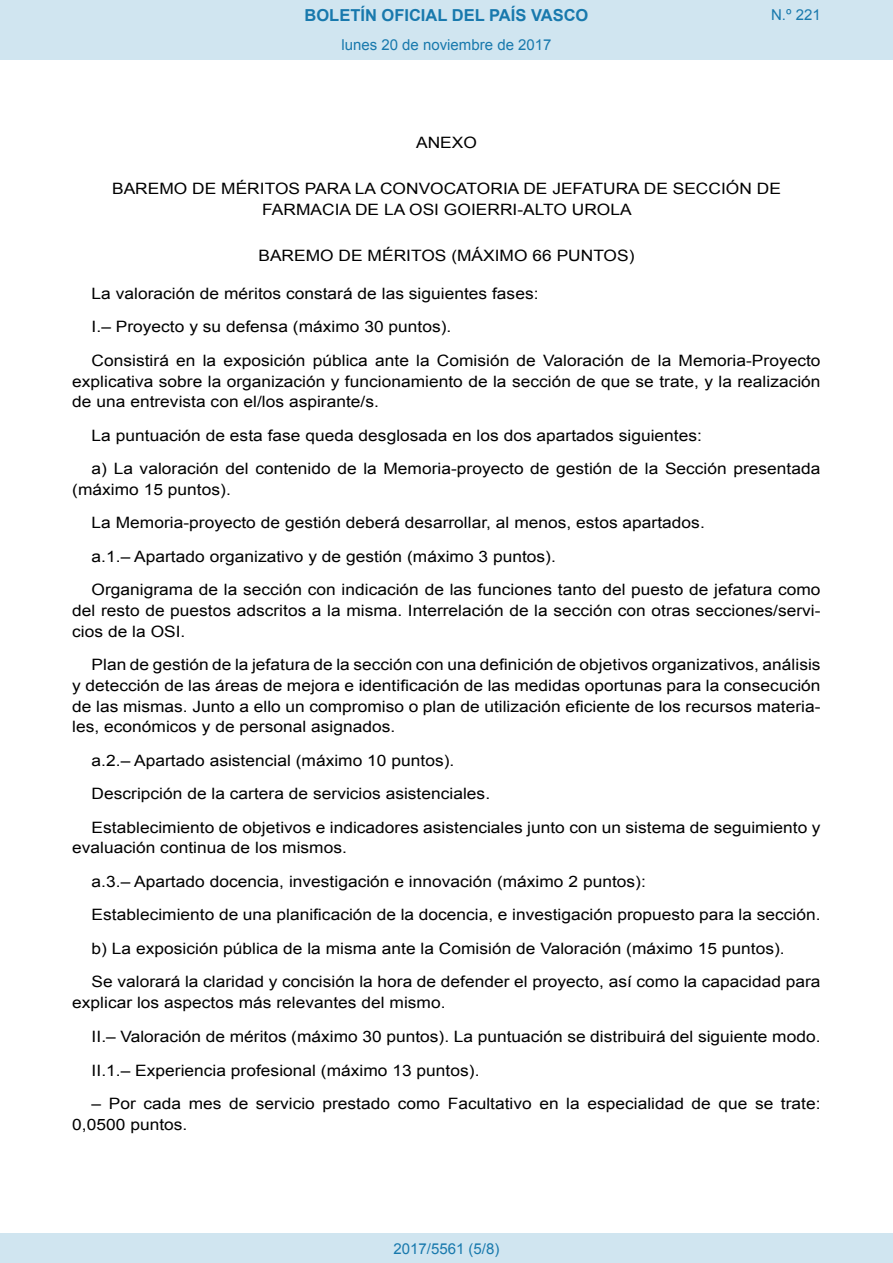
<style>
.page{position:relative;width:893px;height:1263px;background:#fff}
.page>*{position:absolute;margin:0;border:0;box-sizing:border-box;transform-origin:0 0}
.t1{font:700 16.5px "Arial";color:#1879ad}
.BOPVDetalle{font:15.6px/20.7px "Arial";color:#000;scale:1.11 1}
.BOPVClave{font:15.6px/20.7px "Arial";color:#000;text-align:center;scale:1.11 1}
.Paginacion_Centro{font:15px "Arial";color:#1879ad}
</style>
<div class="page">
<div style="left:0;top:0;width:893px;height:60px;background:#d0e5f0"></div>
<div style="left:0;top:1233px;width:893px;height:30px;background:#d0e5f0"></div>
<p class="t1" style="left:305px;top:4px;width:285px">BOLETÍN OFICIAL DEL PAÍS VASCO</p>
<p class="Paginacion_Centro" style="left:341px;top:35px;width:212px">lunes 20 de noviembre de 2017</p>
<p class="Paginacion_Centro" style="left:771px;top:5px;width:51px">N.º 221</p>
<p class="BOPVClave" style="left:416px;top:132px;width:56px">ANEXO</p>
<p class="BOPVClave" style="left:112px;top:179px;width:604px">BAREMO DE MÉRITOS PARA LA CONVOCATORIA DE JEFATURA DE SECCIÓN DE<br>FARMACIA DE LA OSI GOIERRI-ALTO UROLA</p>
<p class="BOPVClave" style="left:258px;top:246px;width:340px">BAREMO DE MÉRITOS (MÁXIMO 66 PUNTOS)</p>
<p class="BOPVDetalle" style="left:92px;top:283px;width:404px">La valoración de méritos constará de las siguientes fases:</p>
<p class="BOPVDetalle" style="left:92px;top:317px;width:326px">I.– Proyecto y su defensa (máximo 30 puntos).</p>
<p class="BOPVDetalle" style="left:72px;top:350px;width:676px;text-align:justify;text-indent:19px">Consistirá en la exposición pública ante la Comisión de Valoración de la Memoria-Proyecto explicativa sobre la organización y funcionamiento de la sección de que se trate, y la realización de una entrevista con el/los aspirante/s.</p>
<p class="BOPVDetalle" style="left:92px;top:425px;width:551px">La puntuación de esta fase queda desglosada en los dos apartados siguientes:</p>
<p class="BOPVDetalle" style="left:72px;top:458px;width:675px;text-indent:19px">a) La valoración del contenido de la Memoria-proyecto de gestión de la Sección presentada (máximo 15 puntos).</p>
<p class="BOPVDetalle" style="left:92px;top:513px;width:554px">La Memoria-proyecto de gestión deberá desarrollar, al menos, estos apartados.</p>
<p class="BOPVDetalle" style="left:92px;top:546px;width:420px">a.1.– Apartado organizativo y de gestión (máximo 3 puntos).</p>
<p class="BOPVDetalle" style="left:72px;top:580px;width:676px;text-align:justify;text-indent:19px">Organigrama de la sección con indicación de las funciones tanto del puesto de jefatura como del resto de puestos adscritos a la misma. Interrelación de la sección con otras secciones/servi&shy;cios de la OSI.</p>
<p class="BOPVDetalle" style="left:72px;top:654px;width:676px;text-align:justify;text-indent:19px">Plan de gestión de la jefatura de la sección con una definición de objetivos organizativos, análisis y detección de las áreas de mejora e identificación de las medidas oportunas para la consecución de las mismas. Junto a ello un compromiso o plan de utilización eficiente de los recursos materia&shy;les, económicos y de personal asignados.</p>
<p class="BOPVDetalle" style="left:92px;top:750px;width:328px">a.2.– Apartado asistencial (máximo 10 puntos).</p>
<p class="BOPVDetalle" style="left:92px;top:783px;width:360px">Descripción de la cartera de servicios asistenciales.</p>
<p class="BOPVDetalle" style="left:72px;top:817px;width:676px;text-indent:19px">Establecimiento de objetivos e indicadores asistenciales junto con un sistema de seguimiento y evaluación continua de los mismos.</p>
<p class="BOPVDetalle" style="left:92px;top:871px;width:501px">a.3.– Apartado docencia, investigación e innovación (máximo 2 puntos):</p>
<p class="BOPVDetalle" style="left:92px;top:904px;width:658px">Establecimiento de una planificación de la docencia, e investigación propuesto para la sección.</p>
<p class="BOPVDetalle" style="left:92px;top:938px;width:626px">b) La exposición pública de la misma ante la Comisión de Valoración (máximo 15 puntos).</p>
<p class="BOPVDetalle" style="left:72px;top:971px;width:676px;text-indent:19px">Se valorará la claridad y concisión la hora de defender el proyecto, así como la capacidad para explicar los aspectos más relevantes del mismo.</p>
<p class="BOPVDetalle" style="left:92px;top:1026px;width:658px">II.– Valoración de méritos (máximo 30 puntos). La puntuación se distribuirá del siguiente modo.</p>
<p class="BOPVDetalle" style="left:92px;top:1060px;width:351px">II.1.– Experiencia profesional (máximo 13 puntos).</p>
<p class="BOPVDetalle" style="left:72px;top:1094px;width:676px;text-indent:19px">– Por cada mes de servicio prestado como Facultativo en la especialidad de que se trate:<br>0,0500 puntos.</p>
<p class="Paginacion_Centro" style="left:393px;top:1238px;width:107px">2017/5561 (5/8)</p>
</div>
